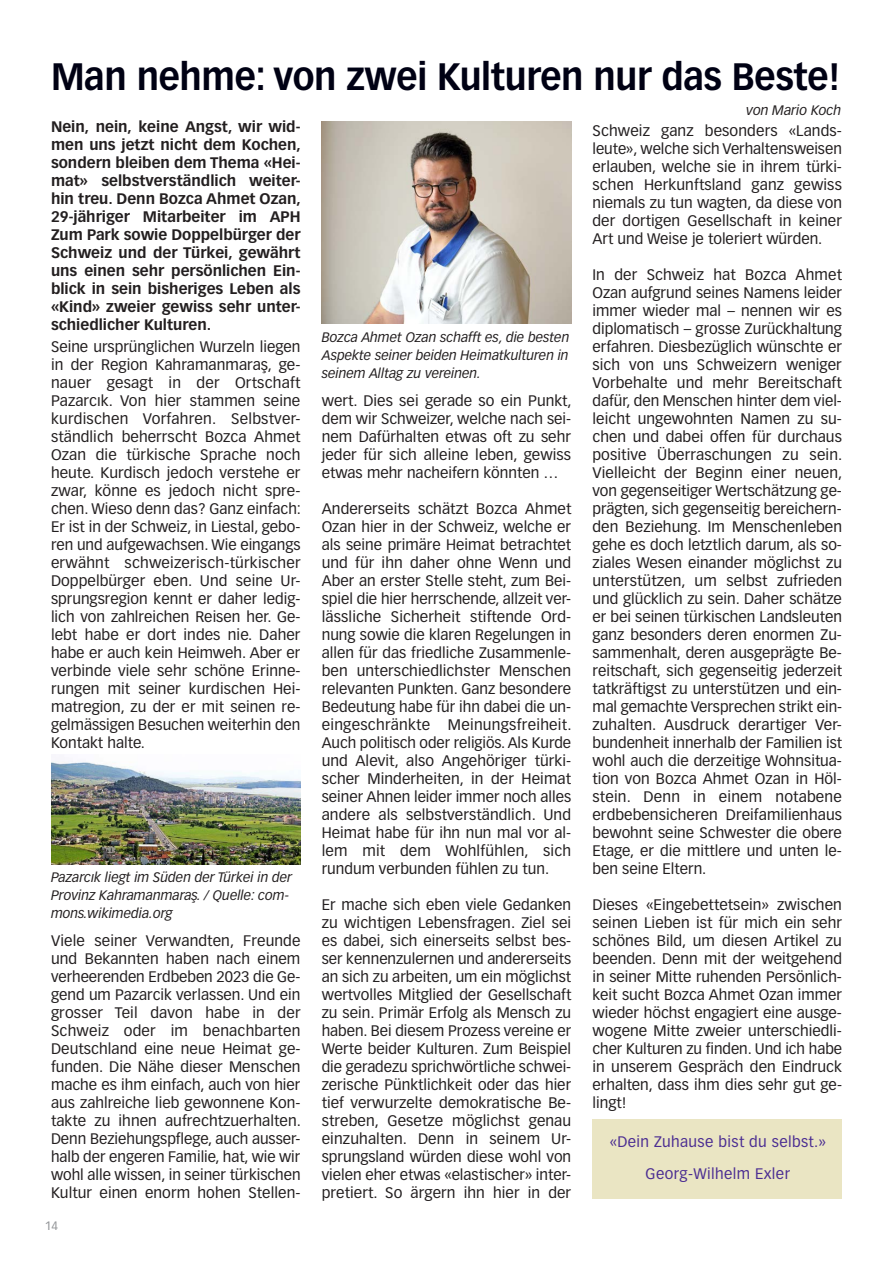
<style>
.page{position:relative;width:893px;height:1263px;background:#fff}
.page>*{position:absolute;margin:0;border:0;box-sizing:border-box;transform-origin:0 0}
.t1{font:700 37.5px "Vectora LT Pro";letter-spacing:-.01em;color:#000114;scale:.95 1}
.t2{font:15px/18px "Vectora LT Pro";color:#231f20;text-align:justify}
.t3{font:700 15px/18px "Vectora LT Pro";color:#231f20;text-align:justify}
.t4{font:15px/32.2px "Vectora LT Pro";letter-spacing:.025em;color:#4c2e92;text-align:center}
.t5{font:italic 13.5px/18px "Vectora LT Pro";color:#231f20;text-align:justify}
.t6{font:12px "Vectora LT Pro";color:#939598}
</style>
<div class="page">
<img style="left:322px;top:122px;width:249px;height:201px">
<img style="left:51px;top:761px;width:249px;height:103px">
<div style="left:592px;top:1119px;width:250px;height:80px;background:#eae5c3"></div>
<h1 class="t1" style="left:51px;top:54px;width:832px">Man nehme: von zwei Kulturen nur das Beste!</h1>
<p class="t3" style="left:51px;top:118px;width:252px">Nein, nein, keine Angst, wir wid&shy;men uns jetzt nicht dem Kochen, sondern bleiben dem Thema «Hei&shy;mat» selbstverständlich weiter&shy;hin treu. Denn Bozca Ahmet Ozan, 29-jähriger Mitarbeiter im APH Zum Park sowie Doppelbürger der Schweiz und der Türkei, gewährt uns einen sehr persönlichen Ein&shy;blick in sein bisheriges Leben als «Kind» zweier gewiss sehr unter&shy;schiedlicher Kulturen.</p>
<p class="t5" style="left:746px;top:101px;width:97px">von Mario Koch</p>
<p class="t2" style="left:592px;top:121px;width:251px">Schweiz ganz besonders «Lands&shy;leute», welche sich Verhaltensweisen erlauben, welche sie in ihrem türki&shy;schen Herkunftsland ganz gewiss niemals zu tun wagten, da diese von der dortigen Gesellschaft in keiner Art und Weise je toleriert würden.</p>
<p class="t2" style="left:592px;top:265px;width:251px">In der Schweiz hat Bozca Ahmet Ozan aufgrund seines Namens leider immer wieder mal – nennen wir es diplomatisch – grosse Zurückhaltung erfahren. Diesbezüglich wünschte er sich von uns Schweizern weniger Vorbehalte und mehr Bereitschaft dafür, den Menschen hinter dem viel&shy;leicht ungewohnten Namen zu su&shy;chen und dabei offen für durchaus positive Überraschungen zu sein.<br>Vielleicht der Beginn einer neuen, von gegenseitiger Wertschätzung ge&shy;prägten, sich gegenseitig bereichern&shy;den Beziehung. Im Menschenleben gehe es doch letztlich darum, als so&shy;ziales Wesen einander möglichst zu unterstützen, um selbst zufrieden und glücklich zu sein. Daher schätze er bei seinen türkischen Landsleuten ganz besonders deren enormen Zu&shy;sammenhalt, deren ausgeprägte Be&shy;reitschaft, sich gegenseitig jederzeit tatkräftigst zu unterstützen und ein&shy;mal gemachte Versprechen strikt ein&shy;zuhalten. Ausdruck derartiger Ver&shy;bundenheit innerhalb der Familien ist wohl auch die derzeitige Wohnsitua&shy;tion von Bozca Ahmet Ozan in Höl&shy;stein. Denn in einem notabene erdbebensicheren Dreifamilienhaus bewohnt seine Schwester die obere Etage, er die mittlere und unten le&shy;ben seine Eltern.</p>
<p class="t2" style="left:592px;top:895px;width:251px">Dieses «Eingebettetsein» zwischen seinen Lieben ist für mich ein sehr schönes Bild, um diesen Artikel zu beenden. Denn mit der weitgehend in seiner Mitte ruhenden Persönlich&shy;keit sucht Bozca Ahmet Ozan immer wieder höchst engagiert eine ausge&shy;wogene Mitte zweier unterschiedli&shy;cher Kulturen zu finden. Und ich habe in unserem Gespräch den Eindruck erhalten, dass ihm dies sehr gut ge&shy;lingt!</p>
<p class="t5" style="left:322px;top:329px;width:249px">Bozca Ahmet Ozan schafft es, die besten Aspekte seiner beiden Heimatkulturen in seinem Alltag zu vereinen.</p>
<p class="t2" style="left:51px;top:337px;width:252px">Seine ursprünglichen Wurzeln liegen in der Region Kahramanmaraş, ge&shy;nauer gesagt in der Ortschaft Pazarcık. Von hier stammen seine kurdischen Vorfahren. Selbstver&shy;ständlich beherrscht Bozca Ahmet Ozan die türkische Sprache noch heute. Kurdisch jedoch verstehe er zwar, könne es jedoch nicht spre&shy;chen. Wieso denn das? Ganz einfach:<br>Er ist in der Schweiz, in Liestal, gebo&shy;ren und aufgewachsen. Wie eingangs erwähnt schweizerisch-türkischer Doppelbürger eben. Und seine Ur&shy;sprungsregion kennt er daher ledig&shy;lich von zahlreichen Reisen her. Ge&shy;lebt habe er dort indes nie. Daher habe er auch kein Heimweh. Aber er verbinde viele sehr schöne Erinne&shy;rungen mit seiner kurdischen Hei&shy;matregion, zu der er mit seinen re&shy;gelmässigen Besuchen weiterhin den Kontakt halte.</p>
<p class="t2" style="left:322px;top:391px;width:252px">wert. Dies sei gerade so ein Punkt, dem wir Schweizer, welche nach sei&shy;nem Dafürhalten etwas oft zu sehr jeder für sich alleine leben, gewiss etwas mehr nacheifern könnten …</p>
<p class="t2" style="left:322px;top:499px;width:251px">Andererseits schätzt Bozca Ahmet Ozan hier in der Schweiz, welche er als seine primäre Heimat betrachtet und für ihn daher ohne Wenn und Aber an erster Stelle steht, zum Bei&shy;spiel die hier herrschende, allzeit ver&shy;lässliche Sicherheit stiftende Ord&shy;nung sowie die klaren Regelungen in allen für das friedliche Zusammenle&shy;ben unterschiedlichster Menschen relevanten Punkten. Ganz besondere Bedeutung habe für ihn dabei die un&shy;eingeschränkte Meinungsfreiheit.<br>Auch politisch oder religiös. Als Kurde und Alevit, also Angehöriger türki&shy;scher Minderheiten, in der Heimat seiner Ahnen leider immer noch alles andere als selbstverständlich. Und Heimat habe für ihn nun mal vor al&shy;lem mit dem Wohlfühlen, sich rundum verbunden fühlen zu tun.</p>
<p class="t2" style="left:322px;top:895px;width:251px">Er mache sich eben viele Gedanken zu wichtigen Lebensfragen. Ziel sei es dabei, sich einerseits selbst bes&shy;ser kennenzulernen und andererseits an sich zu arbeiten, um ein möglichst wertvolles Mitglied der Gesellschaft zu sein. Primär Erfolg als Mensch zu haben. Bei diesem Prozess vereine er Werte beider Kulturen. Zum Beispiel die geradezu sprichwörtliche schwei&shy;zerische Pünktlichkeit oder das hier tief verwurzelte demokratische Be&shy;streben, Gesetze möglichst genau einzuhalten. Denn in seinem Ur&shy;sprungsland würden diese wohl von vielen eher etwas «elastischer» inter&shy;pretiert. So ärgern ihn hier in der</p>
<p class="t5" style="left:51px;top:868px;width:243px;text-align:left">Pazarcık liegt im Süden der Türkei in der<br>Provinz Kahramanmaraş. / Quelle: com&shy;mons.wikimedia.org</p>
<p class="t2" style="left:51px;top:931px;width:252px">Viele seiner Verwandten, Freunde und Bekannten haben nach einem verheerenden Erdbeben 2023 die Ge&shy;gend um Pazarcik verlassen. Und ein grosser Teil davon habe in der Schweiz oder im benachbarten Deutschland eine neue Heimat ge&shy;funden. Die Nähe dieser Menschen mache es ihm einfach, auch von hier aus zahlreiche lieb gewonnene Kon&shy;takte zu ihnen aufrechtzuerhalten.<br>Denn Beziehungspflege, auch ausser&shy;halb der engeren Familie, hat, wie wir wohl alle wissen, in seiner türkischen Kultur einen enorm hohen Stellen-</p>
<p class="t4" style="left:610px;top:1125px;width:218px">«Dein Zuhause bist du selbst.»<br>Georg-Wilhelm Exler</p>
<p class="t6" style="left:45px;top:1219px;width:15px">14</p>
</div>
